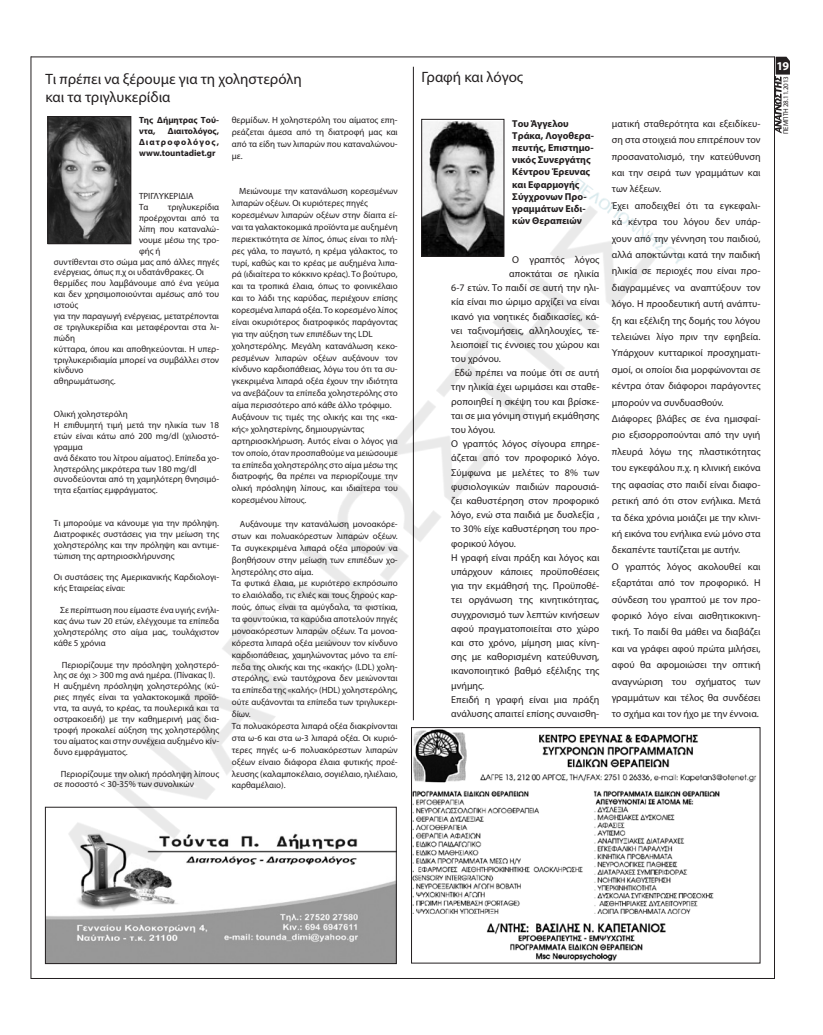
<style>
.page{position:relative;width:823px;height:1035px;background:#fff}
.page>*{position:absolute;margin:0;border:0;box-sizing:border-box;transform-origin:0 0}
.t1{font:15px/18px "Myriad Pro";color:#231f20}
.t2{font:700 12px "Myriad Pro";color:#fff}
.t3{font:10px/16.4px "Myriad Pro";color:#231f20}
.t4{font:700 10px/12.2px "Myriad Pro";color:#231f20}
.t5{font:9px/11.9px "Myriad Pro";color:#231f20}
.t6{font:700 9px/10.9px "Myriad Pro";color:#231f20}
.t7{font:7px "Myriad Pro";letter-spacing:-.01em;color:#231f20}
</style>
<div class="page">
<hr style="left:31px;top:57px;width:743px;height:1px;background:#231f20">
<hr style="left:31px;top:978px;width:743px;height:1px;background:#231f20">
<hr style="left:31px;top:56px;width:1px;height:923px;background:#231f20">
<svg style="left:778px;top:57px;width:11px;height:76px"></svg>
<img style="left:35px;top:56px;width:743px;height:923px">
<h1 class="t1" style="left:45px;top:70px;width:258px">Τι πρέπει να ξέρουμε για τη χοληστερόλη και τα τριγλυκερίδια</h1>
<h1 class="t1" style="left:421px;top:68px;width:103px">Γραφή και λόγος</h1>
<p class="t6" style="left:139px;top:114px;width:82px">Της Δήμητρας Τού&shy;ντα,</p>
<p class="t6" style="left:139px;top:125px;width:82px;text-align:justify;text-indent:29px">Διαιτολόγος, Διατροφολόγος, www.tountadiet.gr</p>
<p class="t5" style="left:139px;top:190px;width:56px;line-height:10.9px">ΤΡΙΓΛΥΚΕΡΙΔΙΑ<br>Τα</p>
<p class="t5" style="left:168px;top:201px;width:53px">τριγλυκερίδια</p>
<p class="t5" style="left:139px;top:212px;width:82px">προέρχονται από τα</p>
<p class="t5" style="left:139px;top:223px;width:82px">λίπη που καταναλώ-</p>
<p class="t5" style="left:139px;top:234px;width:82px">νουμε μέσω της τρο-</p>
<p class="t5" style="left:139px;top:244px;width:23px">φής ή</p>
<p class="t5" style="left:54px;top:255px;width:166px">συντίθενται στο σώμα μας από άλλες πηγές</p>
<p class="t5" style="left:54px;top:266px;width:152px">ενέργειας, όπως π.χ οι υδατάνθρακες. Οι</p>
<p class="t5" style="left:54px;top:277px;width:166px">θερμίδες που λαμβάνουμε από ένα γεύμα</p>
<p class="t5" style="left:54px;top:288px;width:166px">και δεν χρησιμοποιούνται αμέσως από του</p>
<p class="t5" style="left:54px;top:299px;width:26px">ιστούς</p>
<p class="t5" style="left:54px;top:310px;width:167px">για την παραγωγή ενέργειας, μετατρέπονται</p>
<p class="t5" style="left:54px;top:321px;width:166px">σε τριγλυκερίδια και μεταφέρονται στα λι-</p>
<p class="t5" style="left:54px;top:332px;width:23px">πώδη</p>
<p class="t5" style="left:54px;top:342px;width:167px">κύτταρα, όπου και αποθηκεύονται. Η υπερ-</p>
<p class="t5" style="left:54px;top:353px;width:166px">τριγλυκεριδιαμία μπορεί να συμβάλλει στον</p>
<p class="t5" style="left:54px;top:364px;width:31px">κίνδυνο</p>
<p class="t5" style="left:54px;top:375px;width:63px">αθηρωμάτωσης.</p>
<p class="t5" style="left:54px;top:408px;width:167px;line-height:10.9px">Ολική χοληστερόλη<br>Η επιθυμητή τιμή μετά την ηλικία των 18 ετών είναι κάτω από 200 mg/dl (χιλιοστό&shy;γραμμα<br>ανά δέκατο του λίτρου αίματος). Επίπεδα χο&shy;ληστερόλης μικρότερα των 180 mg/dl συνοδεύονται από τη χαμηλότερη θνησιμό&shy;τητα εξαιτίας εμφράγματος.</p>
<p class="t5" style="left:54px;top:517px;width:167px;line-height:10.9px;text-align:justify">Τι μπορούμε να κάνουμε για την πρόληψη.<br>Διατροφικές συστάσεις για την μείωση της χοληστερόλης και την πρόληψη και αντιμε&shy;τώπιση της αρτηριοσκλήρυνσης</p>
<p class="t5" style="left:54px;top:572px;width:166px;line-height:10.9px">Οι συστάσεις της Αμερικανικής Καρδιολογι&shy;κής Εταιρείας είναι:</p>
<p class="t5" style="left:54px;top:604px;width:167px;line-height:10.9px;text-align:justify;text-indent:6px">Σε περίπτωση που είμαστε ένα υγιής ενήλι&shy;κας άνω των 20 ετών, ελέγχουμε τα επίπεδα χοληστερόλης στο αίμα μας, τουλάχιστον κάθε 5 χρόνια</p>
<p class="t5" style="left:54px;top:659px;width:167px;line-height:10.9px;text-indent:8px">Περιορίζουμε την πρόσληψη χοληστερό&shy;λης σε όχι &gt; 300 mg ανά ημέρα. (Πίνακας Ι).<br>Η αυξημένη πρόσληψη χοληστερόλης (κύ&shy;ριες πηγές είναι τα γαλακτοκομικά προϊό&shy;ντα, τα αυγά, το κρέας, τα πουλερικά και τα οστρακοειδή) με την καθημερινή μας δια&shy;τροφή προκαλεί αύξηση της χοληστερόλης του αίματος και στην συνέχεια αυξημένο κίν&shy;δυνο εμφράγματος.</p>
<p class="t5" style="left:54px;top:768px;width:166px;line-height:10.9px;text-indent:7px">Περιορίζουμε την ολική πρόσληψη λίπους σε ποσοστό &lt; 30-35% των συνολικών</p>
<p class="t5" style="left:232px;top:114px;width:167px;text-align:justify">θερμίδων. Η χοληστερόλη του αίματος επη&shy;ρεάζεται άμεσα από τη διατροφή μας και από τα είδη των λιπαρών που καταναλώνου&shy;με.</p>
<p class="t5" style="left:232px;top:185px;width:167px;text-indent:7px">Μειώνουμε την κατανάλωση κορεσμένων λιπαρών οξέων. Οι κυριότερες πηγές κορεσμένων λιπαρών οξέων στην δίαιτα εί&shy;ναι τα γαλακτοκομικά προϊόντα με αυξημένη περιεκτικότητα σε λίπος, όπως είναι το πλή&shy;ρες γάλα, το παγωτό, η κρέμα γάλακτος, το τυρί, καθώς και το κρέας με αυξημένα λιπα&shy;ρά (ιδιαίτερα το κόκκινο κρέας). Το βούτυρο, και τα τροπικά έλαια, όπως το φοινικέλαιο και το λάδι της καρύδας, περιέχουν επίσης κορεσμένα λιπαρά οξέα. Το κορεσμένο λίπος είναι οκυριότερος διατροφικός παράγοντας για την αύξηση των επιπέδων της LDL χοληστερόλης. Μεγάλη κατανάλωση κεκο&shy;ρεσμένων λιπαρών οξέων αυξάνουν τον κίνδυνο καρδιοπάθειας, λόγω του ότι τα συ&shy;γκεκριμένα λιπαρά οξέα έχουν την ιδιότητα να ανεβάζουν τα επίπεδα χοληστερόλης στο αίμα περισσότερο από κάθε άλλο τρόφιμο.<br>Αυξάνουν τις τιμές της ολικής και της «κα&shy;κής» χοληστερίνης, δημιουργώντας αρτηριοσκλήρωση. Αυτός είναι ο λόγος για τον οποίο, όταν προσπαθούμε να μειώσουμε τα επίπεδα χοληστερόλης στο αίμα μέσω της διατροφής, θα πρέπει να περιορίζουμε την ολική πρόσληψη λίπους, και ιδιαίτερα του κορεσμένου λίπους.</p>
<p class="t5" style="left:232px;top:518px;width:167px;text-indent:8px">Αυξάνουμε την κατανάλωση μονοακόρε&shy;στων και πολυακόρεστων λιπαρών οξέων.<br>Τα συγκεκριμένα λιπαρά οξέα μπορούν να βοηθήσουν στην μείωση των επιπέδων χο&shy;ληστερόλης στο αίμα.<br>Τα φυτικά έλαια, με κυριότερο εκπρόσωπο το ελαιόλαδο, τις ελιές και τους ξηρούς καρ&shy;πούς, όπως είναι τα αμύγδαλα, τα φιστίκια, τα φουντούκια, τα καρύδια αποτελούν πηγές μονοακόρεστων λιπαρών οξέων. Τα μονοα&shy;κόρεστα λιπαρά οξέα μειώνουν τον κίνδυνο καρδιοπάθειας, χαμηλώνοντας μόνο τα επί&shy;πεδα της ολικής και της «κακής» (LDL) χολη&shy;στερόλης, ενώ ταυτόχρονα δεν μειώνονται τα επίπεδα της «καλής» (HDL) χοληστερόλης, ούτε αυξάνονται τα επίπεδα των τριγλυκερι&shy;δίων.<br>Τα πολυακόρεστα λιπαρά οξέα διακρίνονται στα ω-6 και στα ω-3 λιπαρά οξέα. Οι κυριό&shy;τερες πηγές ω-6 πολυακόρεστων λιπαρών οξέων είναιο διάφορα έλαια φυτικής προέ&shy;λευσης (καλαμποκέλαιο, σογιέλαιο, ηλιέλαιο, καρθαμέλαιο).</p>
<p class="t4" style="left:512px;top:117px;width:83px">Του Άγγελου<br>Τράκα, Λογοθερα&shy;πευτής, Επιστημο&shy;νικός Συνεργάτης<br>Κέντρου Έρευνας και Εφαρμογής<br>Σύγχρονων Προ&shy;γραμμάτων Ειδι&shy;κών Θεραπειών</p>
<p class="t3" style="left:512px;top:251px;width:88px">Ο γραπτός λόγος</p>
<p class="t3" style="left:509px;top:265px;width:91px">αποκτάται σε ηλικία</p>
<p class="t3" style="left:451px;top:279px;width:149px">6-7 ετών. Το παιδί σε αυτή την ηλι-</p>
<p class="t3" style="left:451px;top:293px;width:149px">κία είναι πιο ώριμο αρχίζει να είναι</p>
<p class="t3" style="left:451px;top:308px;width:149px">ικανό για νοητικές διαδικασίες, κά-</p>
<p class="t3" style="left:451px;top:322px;width:149px">νει ταξινομήσεις, αλληλουχίες, τε-</p>
<p class="t3" style="left:451px;top:336px;width:150px">λειοποιεί τις έννοιες του χώρου και</p>
<p class="t3" style="left:451px;top:350px;width:51px">του χρόνου.</p>
<p class="t3" style="left:454px;top:364px;width:146px">Εδώ πρέπει να πούμε ότι σε αυτή</p>
<p class="t3" style="left:451px;top:379px;width:150px">την ηλικία έχει ωριμάσει και σταθε-</p>
<p class="t3" style="left:451px;top:393px;width:149px">ροποιηθεί η σκέψη του και βρίσκε-</p>
<p class="t3" style="left:451px;top:407px;width:149px">ται σε μια γόνιμη στιγμή εκμάθησης</p>
<p class="t3" style="left:451px;top:421px;width:46px">του λόγου.</p>
<p class="t3" style="left:451px;top:435px;width:150px">Ο γραπτός λόγος σίγουρα επηρε-</p>
<p class="t3" style="left:451px;top:450px;width:150px">άζεται από τον προφορικό λόγο.</p>
<p class="t3" style="left:451px;top:464px;width:149px">Σύμφωνα με μελέτες το 8% των</p>
<p class="t3" style="left:451px;top:478px;width:149px">φυσιολογικών παιδιών παρουσιά-</p>
<p class="t3" style="left:451px;top:492px;width:150px">ζει καθυστέρηση στον προφορικό</p>
<p class="t3" style="left:451px;top:506px;width:150px">λόγο, ενώ στα παιδιά με δυσλεξία ,</p>
<p class="t3" style="left:451px;top:521px;width:149px">το 30% είχε καθυστέρηση του προ-</p>
<p class="t3" style="left:451px;top:535px;width:66px">φορικού λόγου.</p>
<p class="t3" style="left:451px;top:549px;width:149px">Η γραφή είναι πράξη και λόγος και</p>
<p class="t3" style="left:451px;top:563px;width:149px">υπάρχουν κάποιες προϋποθέσεις</p>
<p class="t3" style="left:451px;top:577px;width:149px">για την εκμάθησή της. Προϋποθέ-</p>
<p class="t3" style="left:451px;top:591px;width:149px">τει οργάνωση της κινητικότητας,</p>
<p class="t3" style="left:451px;top:606px;width:149px">συγχρονισμό των λεπτών κινήσεων</p>
<p class="t3" style="left:451px;top:620px;width:149px">αφού πραγματοποιείται στο χώρο</p>
<p class="t3" style="left:451px;top:634px;width:150px">και στο χρόνο, μίμηση μιας κίνη-</p>
<p class="t3" style="left:451px;top:648px;width:149px">σης με καθορισμένη κατεύθυνση,</p>
<p class="t3" style="left:451px;top:662px;width:150px">ικανοποιητικό βαθμό εξέλιξης της</p>
<p class="t3" style="left:451px;top:677px;width:35px">μνήμης.</p>
<p class="t3" style="left:451px;top:691px;width:149px">Επειδή η γραφή είναι μια πράξη</p>
<p class="t3" style="left:451px;top:705px;width:149px">ανάλυσης απαιτεί επίσης συναισθη-</p>
<p class="t3" style="left:611px;top:115px;width:150px">ματική σταθερότητα και εξειδίκευ&shy;ση στα στοιχειά που επιτρέπουν τον προσανατολισμό, την κατεύθυνση και την σειρά των γραμμάτων και των λέξεων.<br>Έχει αποδειχθεί ότι τα εγκεφαλι&shy;κά κέντρα του λόγου δεν υπάρ&shy;χουν από την γέννηση του παιδιού, αλλά αποκτώνται κατά την παιδική ηλικία σε περιοχές που είναι προ&shy;διαγραμμένες να αναπτύξουν τον λόγο. Η προοδευτική αυτή ανάπτυ&shy;ξη και εξέλιξη της δομής του λόγου τελειώνει λίγο πριν την εφηβεία.<br>Υπάρχουν κυτταρικοί προσχηματι&shy;σμοί, οι οποίοι δια μορφώνονται σε κέντρα όταν διάφοροι παράγοντες μπορούν να συνδυασθούν.<br>Διάφορες βλάβες σε ένα ημισφαί&shy;ριο εξισορροπούνται από την υγιή πλευρά λόγω της πλαστικότητας του εγκεφάλου π.χ. η κλινική εικόνα της αφασίας στο παιδί είναι διαφο&shy;ρετική από ότι στον ενήλικα. Μετά τα δέκα χρόνια μοιάζει με την κλινι&shy;κή εικόνα του ενήλικα ενώ μόνο στα δεκαπέντε ταυτίζεται με αυτήν.<br>Ο γραπτός λόγος ακολουθεί και εξαρτάται από τον προφορικό. Η σύνδεση του γραπτού με τον προ&shy;φορικό λόγο είναι αισθητικοκινη&shy;τική. Το παιδί θα μάθει να διαβάζει και να γράφει αφού πρώτα μιλήσει, αφού θα αφομοιώσει την οπτική αναγνώριση του σχήματος των γραμμάτων και τέλος θα συνδέσει το σχήμα και τον ήχο με την έννοια.</p>
<h2 class="t2" style="left:775px;top:58px;width:14px">19</h2>
<p class="t7" style="left:781px;top:134px;width:59px;rotate:-90deg">ΠΕΜΠΤΗ 28.11.2013</p>
</div>
